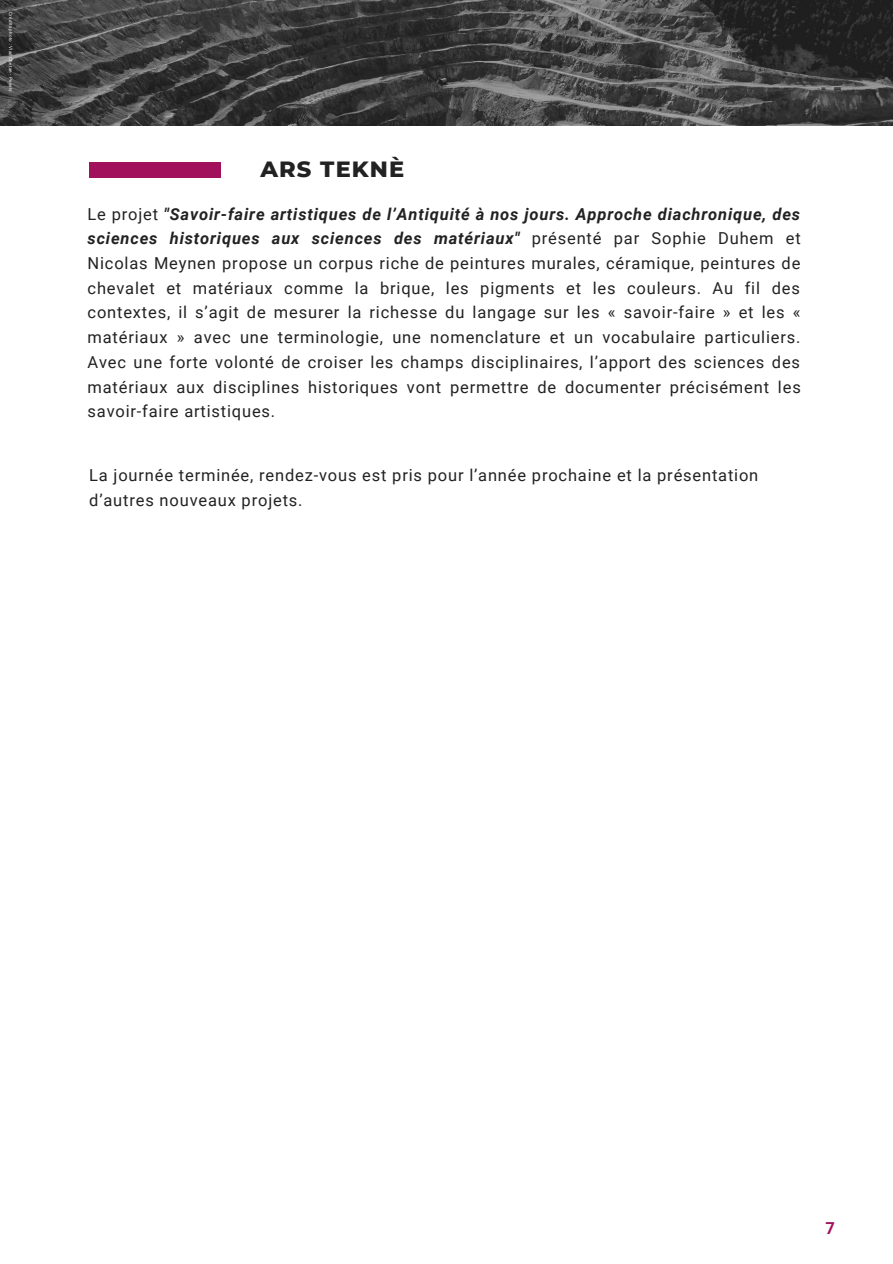
<style>
.page{position:relative;width:893px;height:1264px;background:#fff}
.page>*{position:absolute;margin:0;border:0;box-sizing:border-box;transform-origin:0 0}
.t1{font:800 22.5px "Montserrat";letter-spacing:.05em;color:#222}
.t2{font:16.5px/24.8px "Roboto";letter-spacing:.05em;color:#222;text-align:justify}
.t3{font:700 16.5px "Roboto";color:#a2115c}
.t4{font:4.5px "Roboto";letter-spacing:.05em;color:#fff}
.s1{font-weight:700;font-style:italic}
</style>
<div class="page">
<img style="left:0;top:0;width:892px;height:126px">
<div style="left:89px;top:163px;width:131px;height:14px;background:#a2115c"></div>
<p class="t4" style="left:13px;top:12px;width:81px;rotate:90deg">Crédits photo : Vlad Chetan - Pexels</p>
<p class="t1" style="left:260px;top:155px;width:145px">ARS TEKNÈ</p>
<p class="t2" style="left:88px;top:201px;width:714px">Le projet <span class="s1">"Savoir-faire artistiques de l’Antiquité à nos jours. Approche diachronique, des sciences historiques aux sciences des matériaux"</span> présenté par Sophie Duhem et Nicolas Meynen propose un corpus riche de peintures murales, céramique, peintures de chevalet et matériaux comme la brique, les pigments et les couleurs. Au fil des contextes, il s’agit de mesurer la richesse du langage sur les « savoir-faire » et les « matériaux » avec une terminologie, une nomenclature et un vocabulaire particuliers.<br>Avec une forte volonté de croiser les champs disciplinaires, l’apport des sciences des matériaux aux disciplines historiques vont permettre de documenter précisément les savoir-faire artistiques.</p>
<p class="t2" style="left:89px;top:463px;width:670px">La journée terminée, rendez-vous est pris pour l’année prochaine et la présentation d’autres nouveaux projets.</p>
<p class="t3" style="left:825px;top:1218px;width:11px">7</p>
</div>
